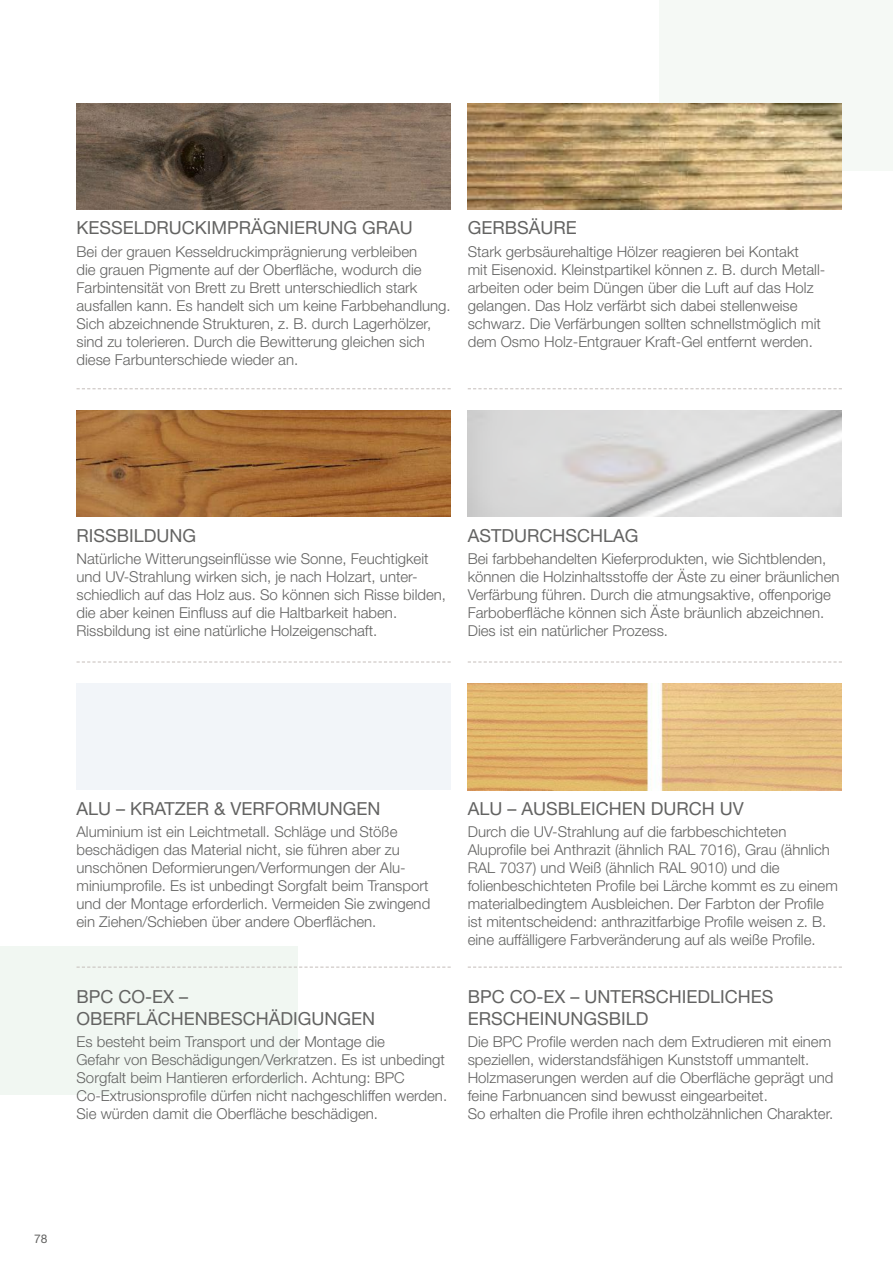
<style>
.page{position:relative;width:893px;height:1263px;background:#fff}
.page>*{position:absolute;margin:0;border:0;box-sizing:border-box;transform-origin:0 0}
.t1{font:18px/21.6px "Helvetica Neue";color:#636362}
.t2{font:300 15px/18px "Helvetica Neue";color:#636362}
.t3{font:12px "Helvetica Neue";color:#636362}
</style>
<div class="page">
<div style="left:0;top:946px;width:298px;height:149px;background:#f1f7f2"></div>
<div style="left:659px;top:0;width:234px;height:170px;background:#f5f9f5"></div>
<img style="left:468px;top:103px;width:374px;height:107px">
<svg style="left:77px;top:388px;width:374px;height:1px"></svg>
<svg style="left:468px;top:388px;width:374px;height:1px"></svg>
<svg style="left:77px;top:661px;width:374px;height:1px"></svg>
<svg style="left:468px;top:661px;width:374px;height:1px"></svg>
<svg style="left:77px;top:966px;width:374px;height:2px"></svg>
<svg style="left:468px;top:966px;width:374px;height:2px"></svg>
<img style="left:77px;top:103px;width:374px;height:107px">
<img style="left:77px;top:411px;width:374px;height:106px">
<img style="left:468px;top:684px;width:374px;height:106px">
<div style="left:77px;top:684px;width:374px;height:106px;background:#f2f5f9"></div>
<p class="t1" style="left:77px;top:217px;width:338px">KESSELDRUCKIMPRÄGNIERUNG GRAU</p>
<p class="t2" style="left:77px;top:242px;width:376px">Bei der grauen Kesseldruckimprägnierung verbleiben<br>die grauen Pigmente auf der Oberfläche, wodurch die Farbintensität von Brett zu Brett unterschiedlich stark ausfallen kann. Es handelt sich um keine Farbbehandlung.<br>Sich abzeichnende Strukturen, z. B. durch Lagerhölzer, sind zu tolerieren. Durch die Bewitterung gleichen sich diese Farbunterschiede wieder an.</p>
<p class="t1" style="left:468px;top:217px;width:110px">GERBSÄURE</p>
<p class="t2" style="left:468px;top:242px;width:359px">Stark gerbsäurehaltige Hölzer reagieren bei Kontakt<br>mit Eisenoxid. Kleinstpartikel können z. B. durch Metall&shy;arbeiten oder beim Düngen über die Luft auf das Holz gelangen. Das Holz verfärbt sich dabei stellenweise schwarz. Die Verfärbungen sollten schnellstmöglich mit dem Osmo Holz-Entgrauer Kraft-Gel entfernt werden.</p>
<p class="t1" style="left:77px;top:524px;width:121px">RISSBILDUNG</p>
<p class="t2" style="left:77px;top:549px;width:371px">Natürliche Witterungseinflüsse wie Sonne, Feuchtigkeit und UV-Strahlung wirken sich, je nach Holzart, unter&shy;schiedlich auf das Holz aus. So können sich Risse bilden, die aber keinen Einfluss auf die Haltbarkeit haben.<br>Rissbildung ist eine natürliche Holzeigenschaft.</p>
<p class="t1" style="left:468px;top:524px;width:172px">ASTDURCHSCHLAG</p>
<p class="t2" style="left:468px;top:549px;width:373px">Bei farbbehandelten Kieferprodukten, wie Sichtblenden, können die Holzinhaltsstoffe der Äste zu einer bräunlichen Verfärbung führen. Durch die atmungsaktive, offenporige Farboberfläche können sich Äste bräunlich abzeichnen.<br>Dies ist ein natürlicher Prozess.</p>
<p class="t1" style="left:77px;top:797px;width:306px">ALU – KRATZER &amp; VERFORMUNGEN</p>
<p class="t2" style="left:77px;top:822px;width:355px">Aluminium ist ein Leichtmetall. Schläge und Stöße beschädigen das Material nicht, sie führen aber zu unschönen Deformierungen/Verformungen der Alu&shy;miniumprofile. Es ist unbedingt Sorgfalt beim Transport und der Montage erforderlich. Vermeiden Sie zwingend ein Ziehen/Schieben über andere Oberflächen.</p>
<p class="t1" style="left:77px;top:986px;width:300px">BPC CO-EX –<br>OBERFLÄCHENBESCHÄDIGUNGEN</p>
<p class="t2" style="left:77px;top:1032px;width:372px">Es besteht beim Transport und der Montage die<br>Gefahr von Beschädigungen/Verkratzen. Es ist unbedingt Sorgfalt beim Hantieren erforderlich. Achtung: BPC Co-Extrusionsprofile dürfen nicht nachgeschliffen werden.<br>Sie würden damit die Oberfläche beschädigen.</p>
<p class="t1" style="left:468px;top:797px;width:277px">ALU – AUSBLEICHEN DURCH UV</p>
<p class="t2" style="left:468px;top:822px;width:372px">Durch die UV-Strahlung auf die farbbeschichteten Aluprofile bei Anthrazit (ähnlich RAL 7016), Grau (ähnlich RAL 7037) und Weiß (ähnlich RAL 9010) und die folienbeschichteten Profile bei Lärche kommt es zu einem materialbedingtem Ausbleichen. Der Farbton der Profile ist mitentscheidend: anthrazitfarbige Profile weisen z. B. eine auffälligere Farbveränderung auf als weiße Profile.</p>
<p class="t1" style="left:468px;top:986px;width:307px">BPC CO-EX – UNTERSCHIEDLICHES<br>ERSCHEINUNGSBILD</p>
<p class="t2" style="left:468px;top:1032px;width:367px">Die BPC Profile werden nach dem Extrudieren mit einem speziellen, widerstandsfähigen Kunststoff ummantelt.<br>Holzmaserungen werden auf die Oberfläche geprägt und feine Farbnuancen sind bewusst eingearbeitet.<br>So erhalten die Profile ihren echtholzähnlichen Charakter.</p>
<p class="t3" style="left:34px;top:1231px;width:15px">78</p>
</div>
